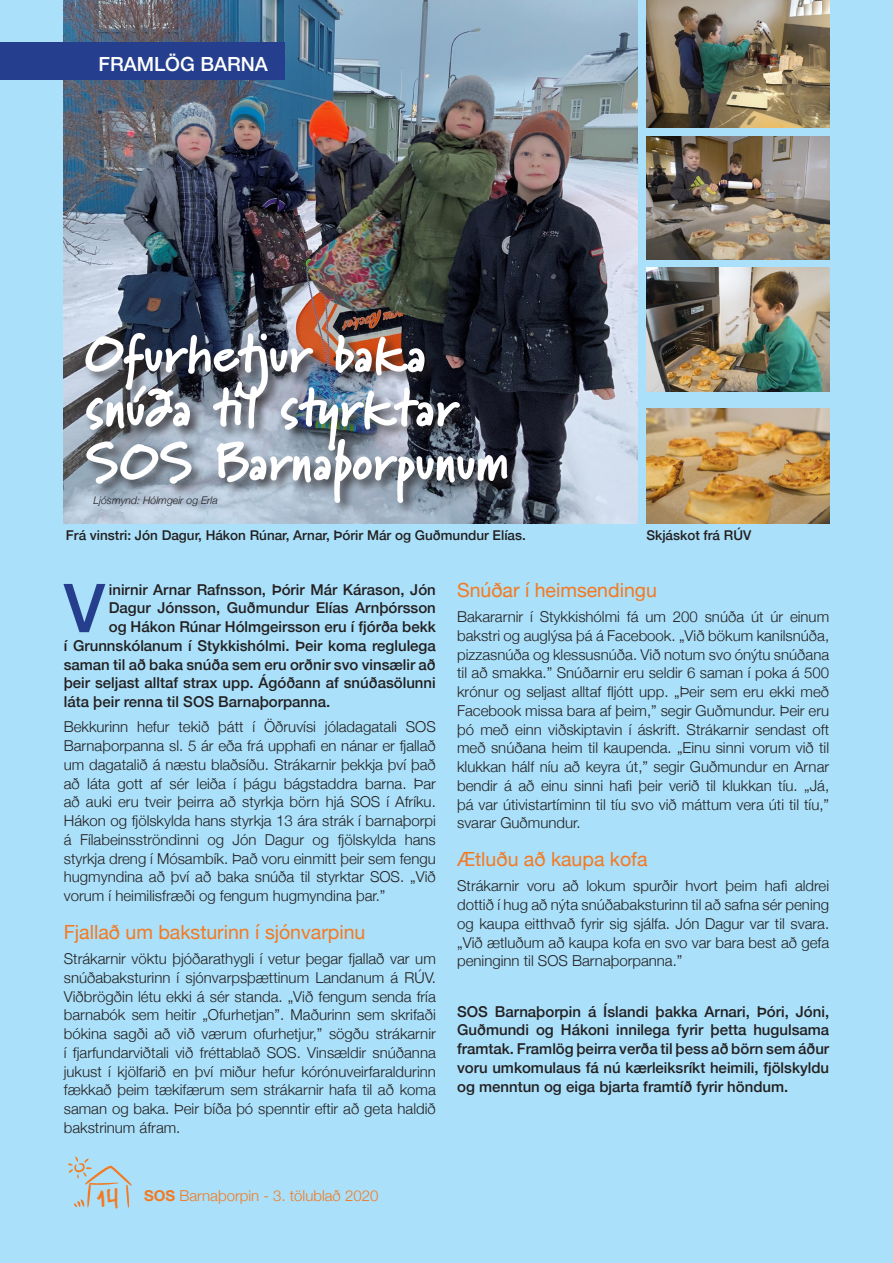
<style>
.page{position:relative;width:893px;height:1263px;background:#aae0f9}
.page>*{position:absolute;margin:0;border:0;box-sizing:border-box;transform-origin:0 0}
.Adaltexti{font:500 67.5px "Helvetica Neue";color:#253f8e}
.stór_fyrirsögn{font:900 54px "Marydale";color:#fff}
.t1{font:27px "Elliot Six";color:#f47921}
.millifyrirsögn{font:19.5px "Helvetica Neue";color:#f47921}
.millifyrirsögn-2{font:500 19.5px "Helvetica Neue";color:#fff}
.Adaltexti-2{font:300 15px/18.8px "Helvetica Neue";color:#231f20;text-align:justify}
.Adaltexti-3{font:500 15px/18.8px "Helvetica Neue";color:#231f20;text-align:justify}
.Efnisyfirlit{font:300 15px "Helvetica Neue";color:#f47921}
.Myndatexti{font:500 13.5px "Helvetica Neue";color:#231f20}
.minnimillifyrirsögn{font:italic 300 10.5px "Helvetica Neue";color:#231f20}
.s1{font-weight:700}
</style>
<div class="page">
<img style="left:64px;top:0;width:574px;height:523px">
<div style="left:83px;top:332px;width:438px;height:184px;background:#231f20;opacity:.75"></div>
<div style="left:0;top:43px;width:285px;height:37px;background:#253f8e"></div>
<svg style="left:68px;top:1157px;width:64px;height:51px"></svg>
<img style="left:646px;top:0;width:183px;height:128px">
<img style="left:646px;top:136px;width:183px;height:123px">
<img style="left:646px;top:268px;width:183px;height:123px">
<img style="left:646px;top:408px;width:183px;height:115px">
<p class="millifyrirsögn-2" style="left:98px;top:48px;width:171px">FRAMLÖG BARNA</p>
<p class="stór_fyrirsögn" style="left:85px;top:321px;width:343px">Ofurhetjur baka</p>
<p class="stór_fyrirsögn" style="left:85px;top:375px;width:374px">snúða til styrktar</p>
<p class="stór_fyrirsögn" style="left:85px;top:429px;width:426px">SOS Barnaþorpunum</p>
<p class="minnimillifyrirsögn" style="left:94px;top:492px;width:126px">Ljósmynd: Hólmgeir og Erla</p>
<p class="Myndatexti" style="left:66px;top:525px;width:461px">Frá vinstri: Jón Dagur, Hákon Rúnar, Arnar, Þórir Már og Guðmundur Elías.</p>
<p class="Myndatexti" style="left:646px;top:525px;width:107px">Skjáskot frá RÚV</p>
<p class="Adaltexti" style="left:64px;top:554px;width:43px">V</p>
<p class="Adaltexti-3" style="left:109px;top:579px;width:329px">inirnir Arnar Rafnsson, Þórir Már Kárason, Jón</p>
<p class="Adaltexti-3" style="left:109px;top:597px;width:329px">Dagur Jónsson, Guðmundur Elías Arnþórsson</p>
<p class="Adaltexti-3" style="left:109px;top:616px;width:329px">og Hákon Rúnar Hólmgeirsson eru í fjórða bekk</p>
<p class="Adaltexti-3" style="left:64px;top:635px;width:374px">í Grunnskólanum í Stykkishólmi. Þeir koma reglulega</p>
<p class="Adaltexti-3" style="left:64px;top:654px;width:374px">saman til að baka snúða sem eru orðnir svo vinsælir að</p>
<p class="Adaltexti-3" style="left:64px;top:672px;width:374px">þeir seljast alltaf strax upp. Ágóðann af snúðasölunni</p>
<p class="Adaltexti-3" style="left:64px;top:691px;width:268px">láta þeir renna til SOS Barnaþorpanna.</p>
<p class="Adaltexti-2" style="left:64px;top:716px;width:374px">Bekkurinn hefur tekið þátt í Öðruvísi jóladagatali SOS Barnaþorpanna sl. 5 ár eða frá upphafi en nánar er fjallað um dagatalið á næstu blaðsíðu. Strákarnir þekkja því það að láta gott af sér leiða í þágu bágstaddra barna. Þar að auki eru tveir þeirra að styrkja börn hjá SOS í Afríku.<br>Hákon og fjölskylda hans styrkja 13 ára strák í barnaþorpi á Fílabeinsströndinni og Jón Dagur og fjölskylda hans styrkja dreng í Mósambík. Það voru einmitt þeir sem fengu hugmyndina að því að baka snúða til styrktar SOS. „Við vorum í heimilisfræði og fengum hugmyndina þar.”</p>
<p class="millifyrirsögn" style="left:64px;top:918px;width:303px">Fjallað um baksturinn í sjónvarpinu</p>
<p class="Adaltexti-2" style="left:64px;top:948px;width:374px">Strákarnir vöktu þjóðarathygli í vetur þegar fjallað var um snúðabaksturinn í sjónvarpsþættinum Landanum á RÚV.<br>Viðbrögðin létu ekki á sér standa. „Við fengum senda fría barnabók sem heitir „Ofurhetjan”. Maðurinn sem skrifaði bókina sagði að við værum ofurhetjur,” sögðu strákarnir í fjarfundarviðtali við fréttablað SOS. Vinsældir snúðanna jukust í kjölfarið en því miður hefur kórónuveirfaraldurinn fækkað þeim tækifærum sem strákarnir hafa til að koma saman og baka. Þeir bíða þó spenntir eftir að geta haldið bakstrinum áfram.</p>
<p class="millifyrirsögn" style="left:457px;top:576px;width:201px">Snúðar í heimsendingu</p>
<p class="Adaltexti-2" style="left:457px;top:606px;width:374px">Bakararnir í Stykkishólmi fá um 200 snúða út úr einum bakstri og auglýsa þá á Facebook. „Við bökum kanilsnúða, pizzasnúða og klessusnúða. Við notum svo ónýtu snúðana til að smakka.” Snúðarnir eru seldir 6 saman í poka á 500 krónur og seljast alltaf fljótt upp. „Þeir sem eru ekki með Facebook missa bara af þeim,” segir Guðmundur. Þeir eru þó með einn viðskiptavin í áskrift. Strákarnir sendast oft með snúðana heim til kaupenda. „Einu sinni vorum við til klukkan hálf níu að keyra út,” segir Guðmundur en Arnar bendir á að einu sinni hafi þeir verið til klukkan tíu. „Já, þá var útivistartíminn til tíu svo við máttum vera úti til tíu,” svarar Guðmundur.</p>
<p class="millifyrirsögn" style="left:457px;top:845px;width:192px">Ætluðu að kaupa kofa</p>
<p class="Adaltexti-2" style="left:457px;top:875px;width:374px">Strákarnir voru að lokum spurðir hvort þeim hafi aldrei dottið í hug að nýta snúðabaksturinn til að safna sér pening og kaupa eitthvað fyrir sig sjálfa. Jón Dagur var til svara. „Við ætluðum að kaupa kofa en svo var bara best að gefa peninginn til SOS Barnaþorpanna.”</p>
<p class="Adaltexti-3" style="left:457px;top:1001px;width:374px">SOS Barnaþorpin á Íslandi þakka Arnari, Þóri, Jóni, Guðmundi og Hákoni innilega fyrir þetta hugulsama framtak. Framlög þeirra verða til þess að börn sem áður voru umkomulaus fá nú kærleiksríkt heimili, fjölskyldu og menntun og eiga bjarta framtíð fyrir höndum.</p>
<p class="t1" style="left:97px;top:1181px;width:23px">14</p>
<p class="Efnisyfirlit" style="left:144px;top:1183px;width:236px"><span class="s1">SOS</span> Barnaþorpin - 3. tölublað 2020</p>
</div>
